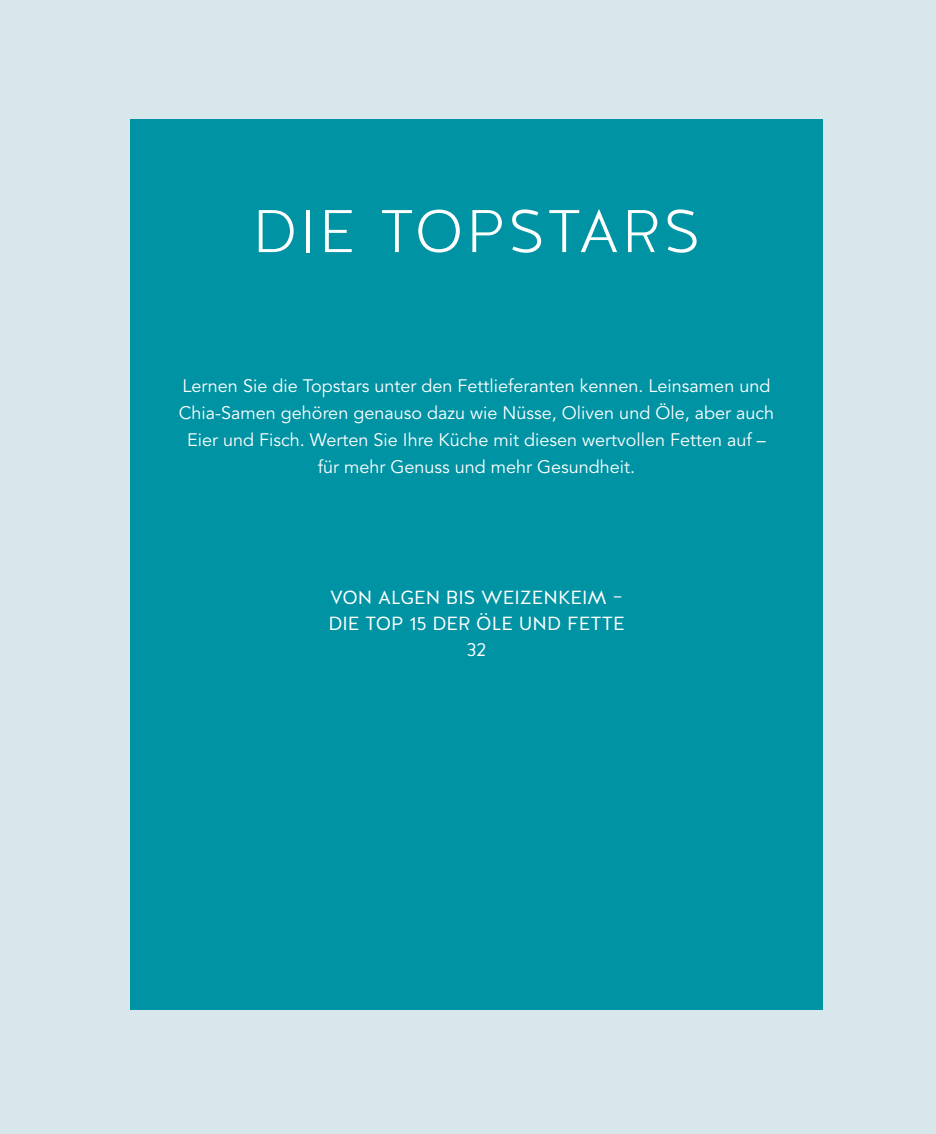
<style>
.page{position:relative;width:936px;height:1134px;background:#fff}
.page>*{position:absolute;margin:0;border:0;box-sizing:border-box;transform-origin:0 0}
.t1{font:300 60px "Halis GR";letter-spacing:.05em;color:#fff}
.t2{font:19px/26px "Halis GR";color:#fff;text-align:center}
.t3{font:18px/27.2px "Avenir LT Std";color:#fff;text-align:center}
</style>
<div class="page">
<div style="left:0;top:0;width:935px;height:1134px;background:#d8e7eb"></div>
<div style="left:130px;top:119px;width:692px;height:890px;background:#0093a4"></div>
<h1 class="t1" style="left:253px;top:196px;width:449px">DIE TOPSTARS</h1>
<p class="t3" style="left:179px;top:373px;width:596px">Lernen Sie die Topstars unter den Fettlieferanten kennen. Leinsamen und Chia-Samen gehören genauso dazu wie Nüsse, Oliven und Öle, aber auch Eier und Fisch. Werten Sie Ihre Küche mit diesen wertvollen Fetten auf – für mehr Genuss und mehr Gesundheit.</p>
<p class="t2" style="left:328px;top:585px;width:298px">VON ALGEN BIS WEIZENKEIM –<br>DIE TOP 15 DER ÖLE UND FETTE<br>32</p>
</div>
